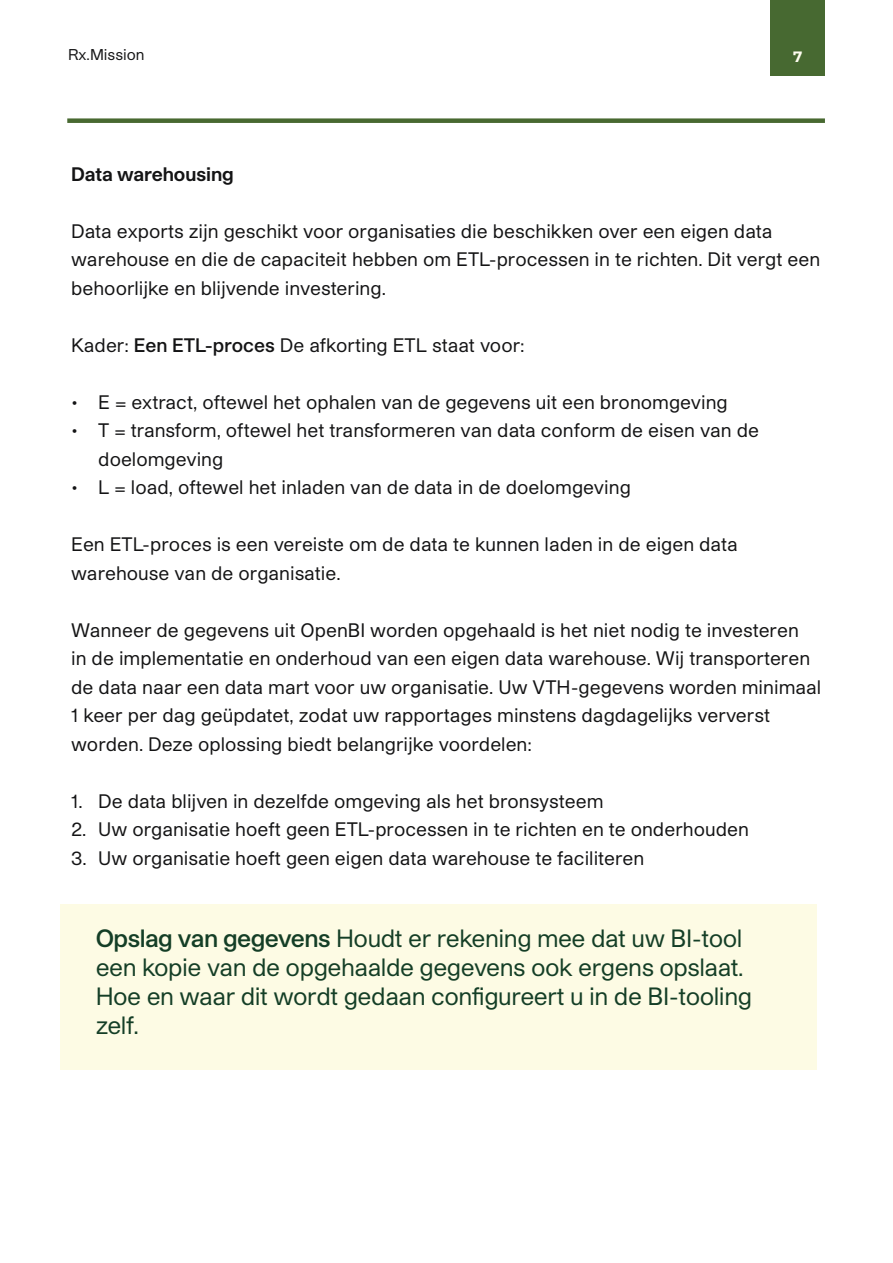
<style>
.page{position:relative;width:893px;height:1263px;background:#fff}
.page>*{position:absolute;margin:0;border:0;box-sizing:border-box;transform-origin:0 0}
.t1{font:24px/28.8px "Studio Pro";letter-spacing:-.02em;color:#143e26}
.t2{font:18.75px/28.5px "Studio Pro";color:#141415}
.t3{font:700 18.75px "Studio Pro";color:#141415}
.t4{font:15px "Studio Pro";color:#141415}
.t5{font:700 15px "Montserrat";color:#fffdf1}
.s1{font-weight:600}
</style>
<div class="page">
<div style="left:770px;top:0;width:55px;height:76px;background:#476931"></div>
<div style="left:67px;top:118px;width:758px;height:5px;background:#486931"></div>
<div style="left:60px;top:904px;width:757px;height:165px;background:#fdfbe4"></div>
<p class="t4" style="left:68px;top:45px;width:78px">Rx.Mission</p>
<p class="t5" style="left:793px;top:46px;width:11px">7</p>
<p class="t3" style="left:71px;top:161px;width:164px">Data warehousing</p>
<p class="t2" style="left:71px;top:216px;width:751px">Data exports zijn geschikt voor organisaties die beschikken over een eigen data warehouse en die de capaciteit hebben om ETL-processen in te richten. Dit vergt een behoorlijke en blijvende investering.</p>
<p class="t2" style="left:71px;top:330px;width:455px">Kader: <span class="s1">Een ETL-proces</span> De afkorting ETL staat voor:</p>
<p class="t2" style="left:71px;top:387px;width:658px">• E = extract, oftewel het ophalen van de gegevens uit een bronomgeving</p>
<p class="t2" style="left:98px;top:416px;width:662px;text-indent:-27px">• T = transform, oftewel het transformeren van data conform de eisen van de doelomgeving</p>
<p class="t2" style="left:71px;top:473px;width:561px">• L = load, oftewel het inladen van de data in de doelomgeving</p>
<p class="t2" style="left:71px;top:530px;width:668px">Een ETL-proces is een vereiste om de data te kunnen laden in de eigen data warehouse van de organisatie.</p>
<p class="t2" style="left:71px;top:615px;width:751px">Wanneer de gegevens uit OpenBI worden opgehaald is het niet nodig te investeren<br>in de implementatie en onderhoud van een eigen data warehouse. Wij transporteren de data naar een data mart voor uw organisatie. Uw VTH-gegevens worden minimaal 1 keer per dag geüpdatet, zodat uw rapportages minstens dagdagelijks ververst worden. Deze oplossing biedt belangrijke voordelen:</p>
<p class="t2" style="left:71px;top:786px;width:534px">1. De data blijven in dezelfde omgeving als het bronsysteem</p>
<p class="t2" style="left:71px;top:815px;width:679px">2. Uw organisatie hoeft geen ETL-processen in te richten en te onderhouden</p>
<p class="t2" style="left:71px;top:843px;width:575px">3. Uw organisatie hoeft geen eigen data warehouse te faciliteren</p>
<p class="t1" style="left:96px;top:924px;width:658px"><span class="s1">Opslag van gegevens</span> Houdt er rekening mee dat uw BI-tool een kopie van de opgehaalde gegevens ook ergens opslaat.<br>Hoe en waar dit wordt gedaan configureert u in de BI-tooling zelf.</p>
</div>
